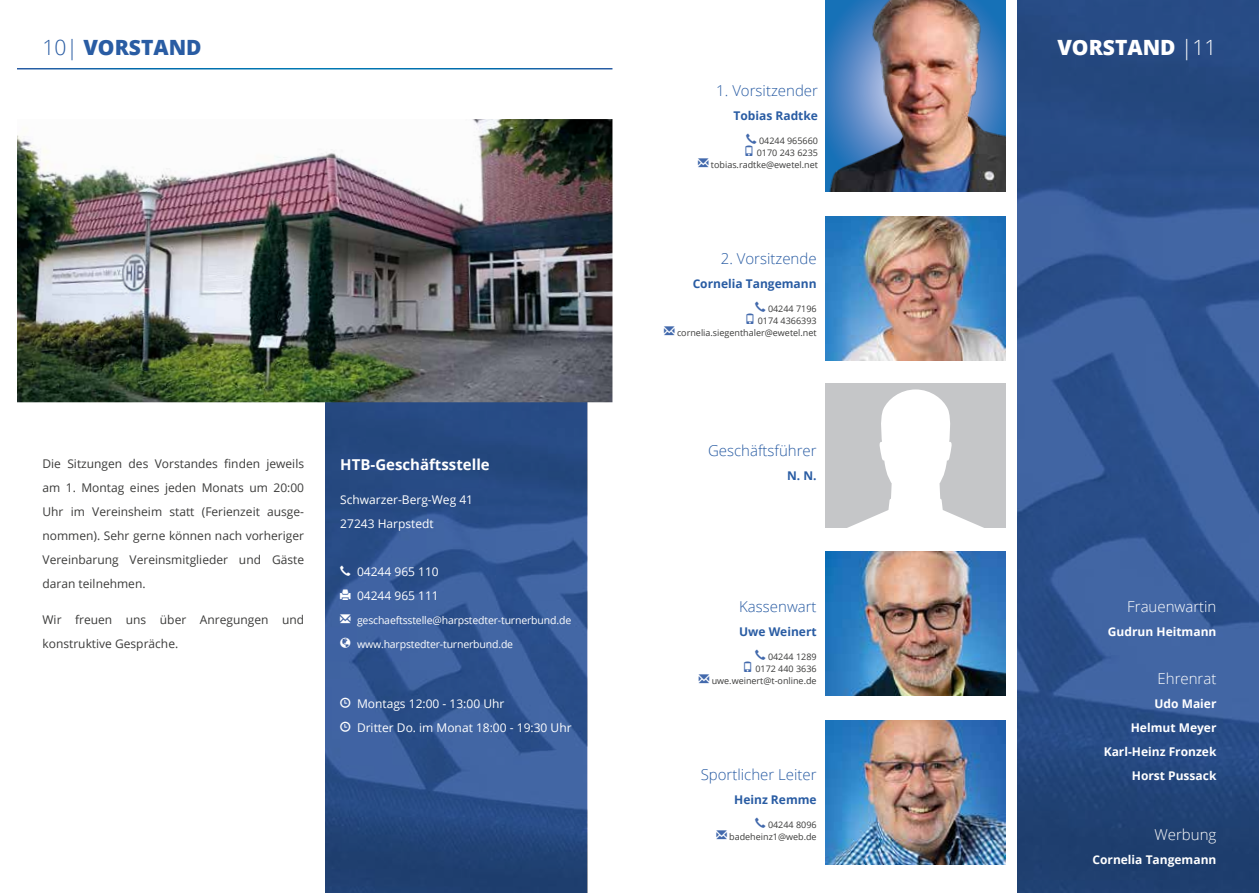
<style>
.page{position:relative;width:1259px;height:893px;background:#fff}
.page>*{position:absolute;margin:0;border:0;box-sizing:border-box;transform-origin:0 0}
.t1{font:800 21px "Open Sans";color:#295ca3}
.t2{font:800 21px "Open Sans";color:#fff}
.t3{font:300 15px "Open Sans";color:#295ca3}
.t4{font:300 15px "Open Sans";color:#fff}
.t5{font:700 15px "Open Sans";color:#fff}
.t6{font:12px/24px "Open Sans";color:#3c3c3b;text-align:justify}
.t7{font:12px/24px "Open Sans";color:#fff}
.t8{font:700 12px/24px "Open Sans";color:#fff;text-align:right}
.t9{font:700 12px "Open Sans";color:#295ca3}
.t10{font:10.5px "Open Sans";letter-spacing:-.015em;color:#fff}
.t11{font:9px/12px "Open Sans";color:#3c3c3b;text-align:right}
.s1{font-weight:300}
.s2{color:#4269ac}
</style>
<div class="page">
<img style="left:325px;top:402px;width:262px;height:491px">
<img style="left:17px;top:119px;width:595px;height:283px">
<img style="left:1018px;top:0;width:241px;height:893px">
<div style="left:825px;top:384px;width:181px;height:144px;background:#c5c6c8"></div>
<svg style="left:847px;top:389px;width:137px;height:139px"></svg>
<img style="left:825px;top:216px;width:181px;height:144px">
<img style="left:825px;top:552px;width:181px;height:144px">
<img style="left:825px;top:720px;width:181px;height:144px">
<img style="left:825px;top:0;width:181px;height:192px">
<svg style="left:340px;top:565px;width:11px;height:11px"></svg>
<svg style="left:340px;top:589px;width:11px;height:11px"></svg>
<svg style="left:340px;top:638px;width:10px;height:10px"></svg>
<svg style="left:340px;top:698px;width:10px;height:10px"></svg>
<svg style="left:340px;top:722px;width:10px;height:10px"></svg>
<h1 class="t1" style="left:43px;top:32px;width:161px"><span class="s1">10|</span> VORSTAND</h1>
<p class="t6" style="left:43px;top:451px;width:263px">Die Sitzungen des Vorstandes finden jeweils am 1. Montag eines jeden Monats um 20:00<br>Uhr im Vereinsheim statt (Ferienzeit ausge&shy;nommen). Sehr gerne können nach vorheriger Vereinbarung Vereinsmitglieder und Gäste daran teilnehmen.</p>
<p class="t6" style="left:43px;top:607px;width:263px">Wir freuen uns über Anregungen und konstruktive Gespräche.</p>
<p class="t5" style="left:340px;top:454px;width:151px">HTB-Geschäftsstelle</p>
<p class="t7" style="left:340px;top:487px;width:134px">Schwarzer-Berg-Weg 41<br>27243 Harpstedt</p>
<p class="t7" style="left:357px;top:559px;width:83px">04244 965 110<br>04244 965 111</p>
<p class="t10" style="left:340px;top:613px;width:232px">✉ geschaeftsstelle@harpstedter-turnerbund.de</p>
<p class="t10" style="left:357px;top:637px;width:158px">www.harpstedter-turnerbund.de</p>
<p class="t7" style="left:357px;top:691px;width:216px">Montags 12:00 - 13:00 Uhr<br>Dritter Do. im Monat 18:00 - 19:30 Uhr</p>
<p class="t3" style="left:716px;top:80px;width:103px">1. Vorsitzender</p>
<p class="t9" style="left:733px;top:107px;width:86px">Tobias Radtke</p>
<p class="t11" style="left:698px;top:135px;width:121px">04244 965660<br>0170 243 6235<br><span class="s2">✉</span> tobias.radtke@ewetel.net</p>
<p class="t3" style="left:721px;top:248px;width:97px">2. Vorsitzende</p>
<p class="t9" style="left:692px;top:275px;width:125px">Cornelia Tangemann</p>
<p class="t11" style="left:664px;top:303px;width:154px">04244 7196<br>0174 4366393<br><span class="s2">✉</span> cornelia.siegenthaler@ewetel.net</p>
<p class="t3" style="left:708px;top:440px;width:110px">Geschäftsführer</p>
<p class="t9" style="left:787px;top:467px;width:31px">N. N.</p>
<p class="t3" style="left:739px;top:596px;width:79px">Kassenwart</p>
<p class="t9" style="left:739px;top:623px;width:79px">Uwe Weinert</p>
<p class="t11" style="left:699px;top:651px;width:119px">04244 1289<br>0172 440 3636<br><span class="s2">✉</span> uwe.weinert@t-online.de</p>
<p class="t3" style="left:701px;top:764px;width:117px">Sportlicher Leiter</p>
<p class="t9" style="left:734px;top:791px;width:84px">Heinz Remme</p>
<p class="t11" style="left:716px;top:819px;width:102px">04244 8096<br><span class="s2">✉</span> badeheinz1@web.de</p>
<h1 class="t2" style="left:1057px;top:32px;width:161px">VORSTAND <span class="s1">|11</span></h1>
<p class="t4" style="left:1127px;top:596px;width:91px">Frauenwartin</p>
<p class="t8" style="left:1108px;top:619px;width:110px">Gudrun Heitmann</p>
<p class="t4" style="left:1157px;top:668px;width:60px">Ehrenrat</p>
<p class="t8" style="left:1103px;top:691px;width:114px">Udo Maier<br>Helmut Meyer<br>Karl-Heinz Fronzek<br>Horst Pussack</p>
<p class="t4" style="left:1154px;top:824px;width:63px">Werbung</p>
<p class="t8" style="left:1092px;top:847px;width:125px">Cornelia Tangemann</p>
</div>
